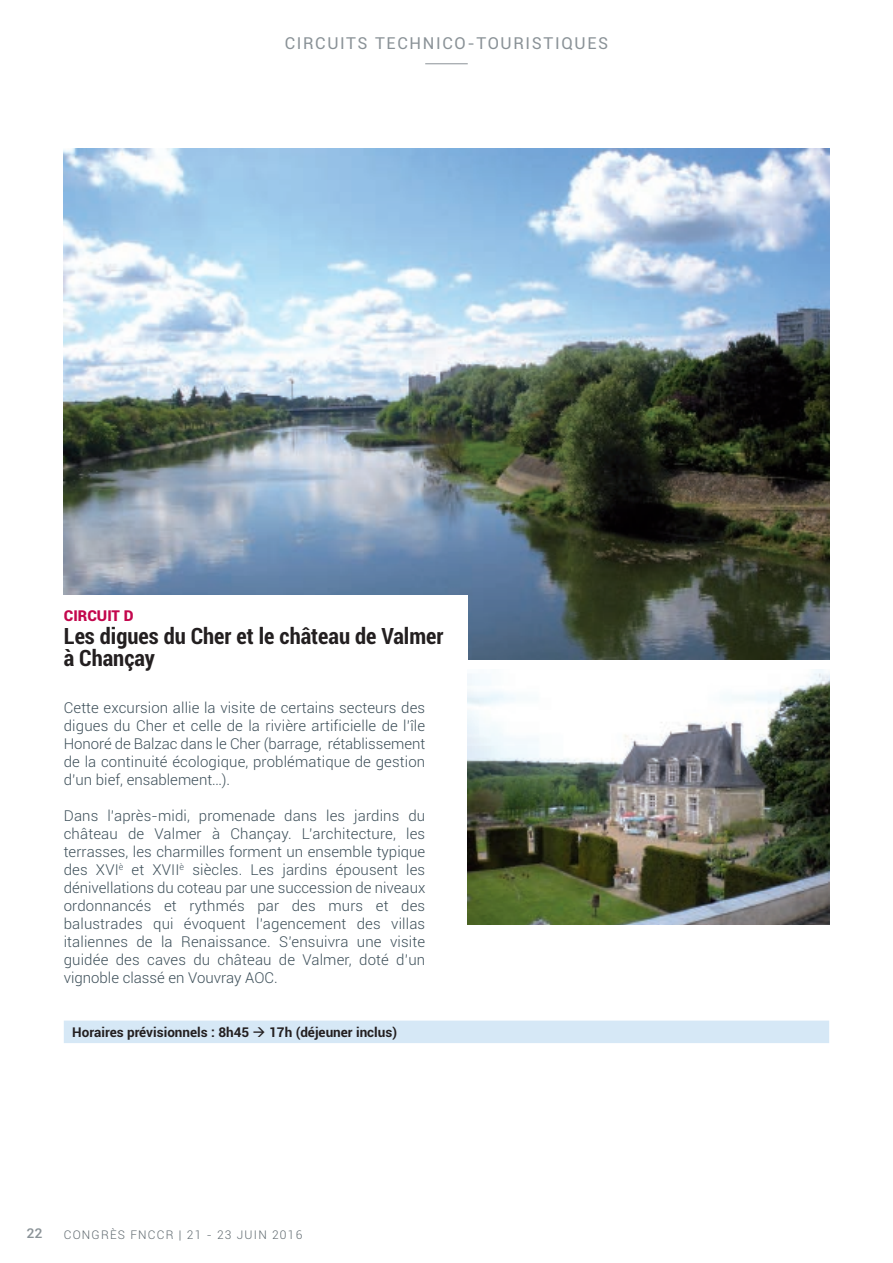
<style>
.page{position:relative;width:893px;height:1263px;background:#fff}
.page>*{position:absolute;margin:0;border:0;box-sizing:border-box;transform-origin:0 0}
.t1{font:700 condensed 22.5px/22.5px "Roboto";color:#231f20}
.t2{font:16.5px "Roboto";letter-spacing:.1em;color:#8a9297}
.t3{font:300 15px/18px "Roboto";letter-spacing:.01em;color:#3d4f59;text-align:justify}
.t4{font:900 15px "Roboto";color:#c3074d}
.t5{font:700 13.5px "Roboto";color:#231f20}
.t6{font:500 13.5px "Roboto";color:#8a9297;scale:1.05 1}
.t7{font:300 12px "Roboto";letter-spacing:.1em;color:#5f696f}
</style>
<div class="page">
<img style="left:64px;top:149px;width:765px;height:510px">
<div style="left:0;top:595px;width:468px;height:107px;background:#fff"></div>
<hr style="left:425px;top:63px;width:43px;height:1px;background:#8a9297">
<div style="left:64px;top:1020px;width:765px;height:23px;background:#d6e8f6"></div>
<img style="left:468px;top:670px;width:361px;height:255px">
<p class="t2" style="left:285px;top:34px;width:325px">CIRCUITS TECHNICO-TOURISTIQUES</p>
<p class="t4" style="left:64px;top:607px;width:71px">CIRCUIT D</p>
<h1 class="t1" style="left:64px;top:625px;width:381px">Les digues du Cher et le château de Valmer à Chançay</h1>
<p class="t3" style="left:64px;top:699px;width:363px">cette excursion allie la visite de certains secteurs des digues du cher et celle de la rivière artificielle de l’île honoré de balzac dans le cher (barrage, rétablissement de la continuité écologique, problématique de gestion d’un bief, ensablement…).</p>
<p class="t3" style="left:64px;top:807px;width:363px">Dans l’après-midi, promenade dans les jardins du château de Valmer à chançay. L’architecture, les terrasses, les charmilles forment un ensemble typique des xVi<sup>è</sup> et xVii<sup>è</sup> siècles. Les jardins épousent les dénivellations du coteau par une succession de niveaux ordonnancés et rythmés par des murs et des balustrades qui évoquent l’agencement des villas italiennes de la renaissance. s’ensuivra une visite guidée des caves du château de Valmer, doté d’un vignoble classé en Vouvray aoc.</p>
<p class="t5" style="left:72px;top:1024px;width:178px">Horaires prévisionnels : 8h45</p>
<p class="t5" style="left:269px;top:1024px;width:129px">17h (déjeuner inclus)</p>
<p class="t6" style="left:26px;top:1226px;width:17px">22</p>
<p class="t7" style="left:64px;top:1227px;width:240px">congrès fnccr | 21 - 23 juin 2016</p>
</div>
